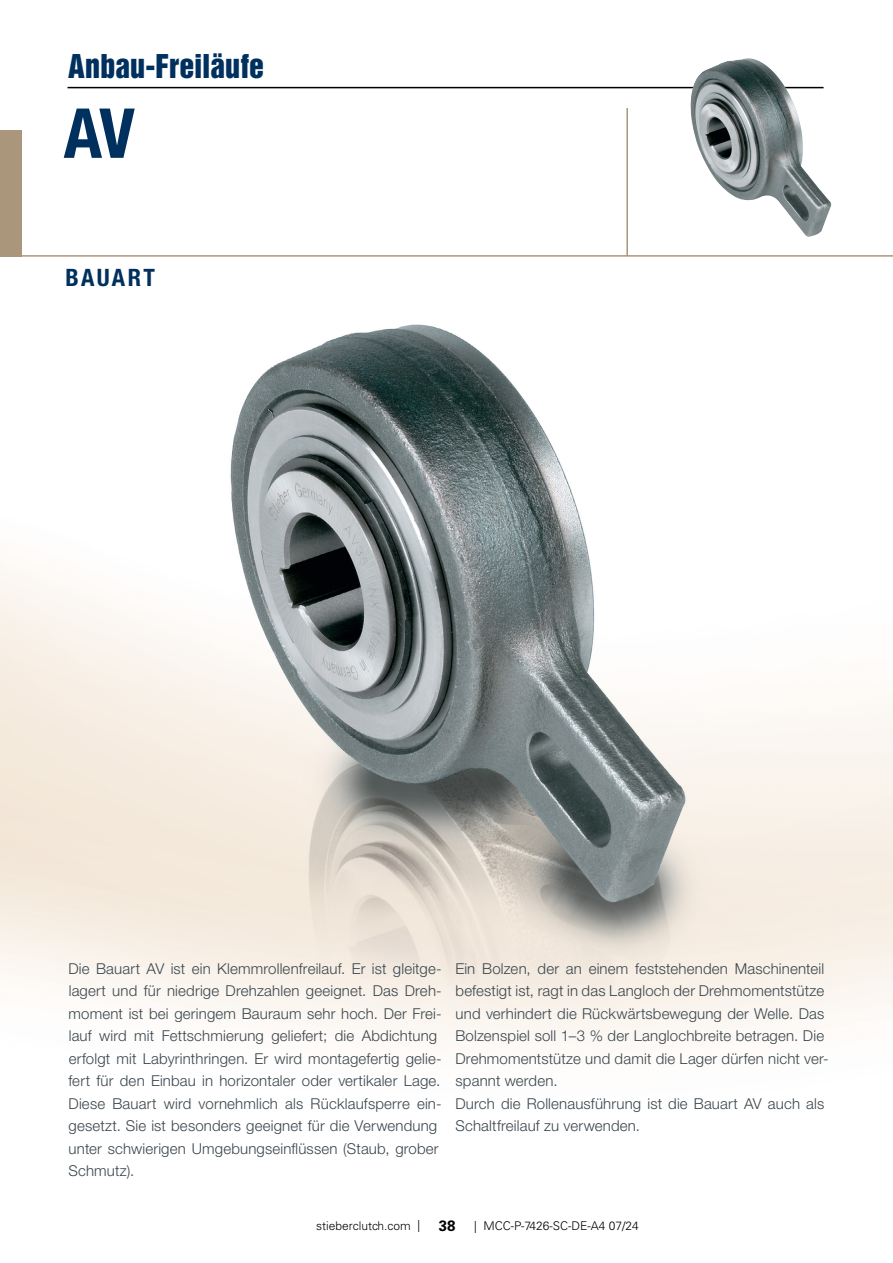
<style>
.page{position:relative;width:893px;height:1263px;background:#fff}
.page>*{position:absolute;margin:0;border:0;box-sizing:border-box;transform-origin:0 0}
.t1{font:700 condensed 69px "Helvetica Neue LT Std";color:#00305e}
.t2{font:30px "Helvetica Inserat LT Std";color:#00305e}
.t3{font:700 condensed 24px "Helvetica Neue LT Std";letter-spacing:.095em;color:#00305e}
.t4{font:300 15px/22.5px "Helvetica Neue LT Std";letter-spacing:.01em;color:#3a464d}
.t5{font:300 12px "Univers LT Std";color:#000}
.s1{font-weight:700;font-size:15px}
</style>
<div class="page">
<hr style="left:68px;top:87px;width:756px;height:1px;background:#000">
<img style="left:0;top:324px;width:893px;height:721px">
<hr style="left:626px;top:108px;width:2px;height:148px;background:#aa967a">
<hr style="left:0;top:255px;width:893px;height:2px;background:#aa967a">
<div style="left:0;top:130px;width:21px;height:126px;background:#aa967a"></div>
<img style="left:688px;top:58px;width:144px;height:179px">
<h2 class="t2" style="left:68px;top:49px;width:198px">Anbau-Freiläufe</h2>
<h1 class="t1" style="left:64px;top:92px;width:73px">AV</h1>
<h3 class="t3" style="left:65px;top:263px;width:91px">BAUART</h3>
<p class="t4" style="left:68px;top:957px;width:375px">Die Bauart AV ist ein Klemmrollenfreilauf. Er ist gleitge&shy;lagert und für niedrige Drehzahlen geeignet. Das Dreh&shy;moment ist bei geringem Bauraum sehr hoch. Der Frei&shy;lauf wird mit Fettschmierung geliefert; die Abdichtung erfolgt mit Labyrinthringen. Er wird montagefertig gelie&shy;fert für den Einbau in horizontaler oder vertikaler Lage.<br>Diese Bauart wird vornehmlich als Rücklaufsperre ein&shy;gesetzt. Sie ist besonders geeignet für die Verwendung unter schwierigen Umgebungseinflüssen (Staub, grober Schmutz).</p>
<p class="t4" style="left:455px;top:957px;width:375px">Ein Bolzen, der an einem feststehenden Maschinenteil befestigt ist, ragt in das Langloch der Drehmomentstütze und verhindert die Rückwärtsbewegung der Welle. Das Bolzenspiel soll 1–3 % der Langlochbreite betragen. Die Drehmomentstütze und damit die Lager dürfen nicht ver&shy;spannt werden.<br>Durch die Rollenausführung ist die Bauart AV auch als Schaltfreilauf zu verwenden.</p>
<p class="t5" style="left:316px;top:1218px;width:141px">stieberclutch.com | <span class="s1">38</span></p>
<p class="t5" style="left:474px;top:1218px;width:166px">| MCC-P-7426-SC-DE-A4 07/24</p>
</div>
